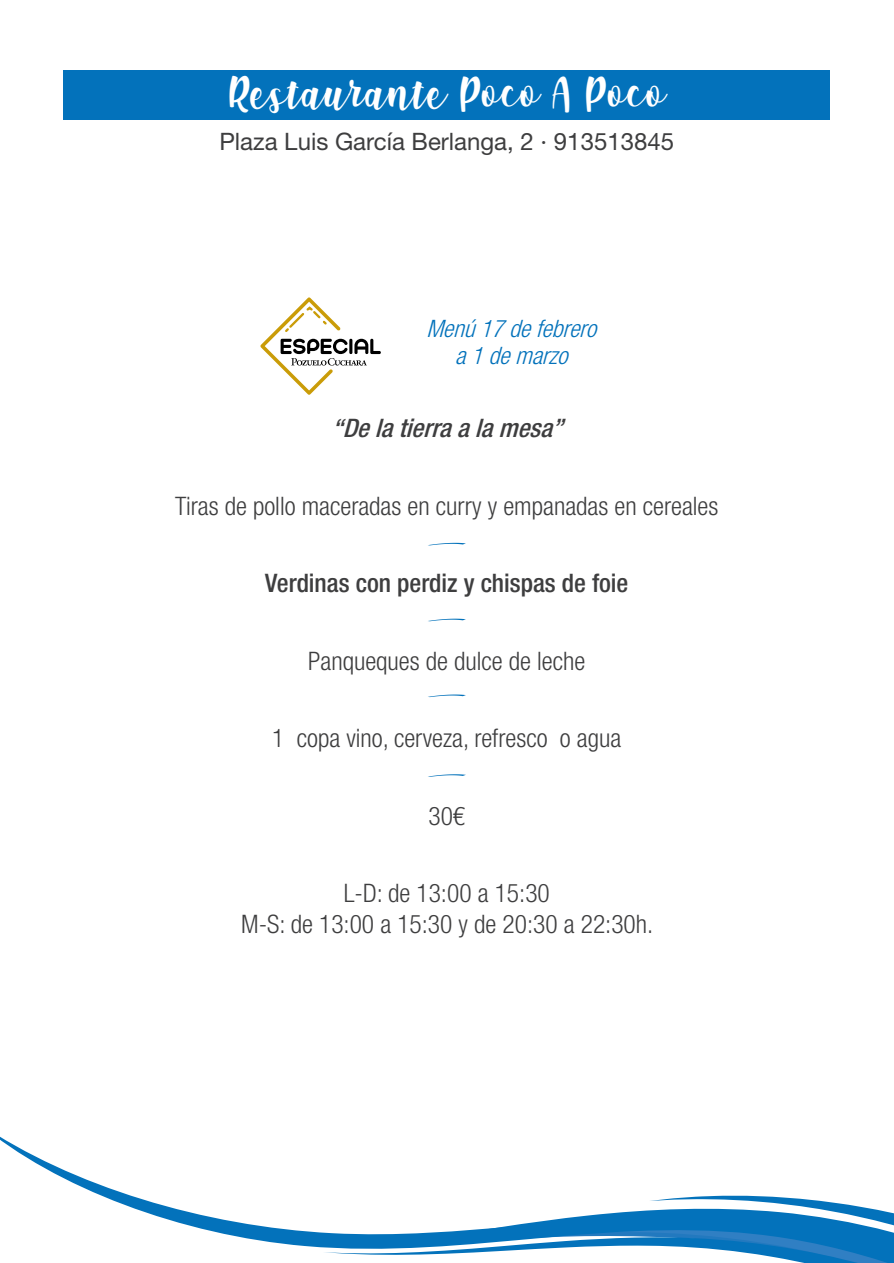
<style>
.page{position:relative;width:894px;height:1263px;background:#fff}
.page>*{position:absolute;margin:0;border:0;box-sizing:border-box;transform-origin:0 0}
.t1{font:42px "Shink";color:#fff}
.t2{font:300 condensed 25.5px/30.6px "Helvetica Neue LT Std";color:#3e3e3f;text-align:center}
.t3{font:500 condensed 25.5px "Helvetica Neue LT Std";color:#3e3e3f}
.t4{font:italic 500 condensed 25.5px "Helvetica Neue LT Std";color:#3e3e3f}
.t5{font:24px "Helvetica Neue LT Std";color:#3e3e3f}
.t6{font:italic 300 condensed 24px/27.3px "Helvetica Neue LT Std";color:#0372bb;text-align:center}
</style>
<div class="page">
<svg style="left:0;top:1136px;width:323px;height:112px"></svg>
<svg style="left:323px;top:1195px;width:570px;height:67px"></svg>
<div style="left:64px;top:70px;width:765px;height:50px;background:#0372bb"></div>
<svg style="left:260px;top:297px;width:120px;height:97px"></svg>
<svg style="left:429px;top:542px;width:36px;height:3px"></svg>
<svg style="left:428px;top:618px;width:37px;height:3px"></svg>
<svg style="left:428px;top:694px;width:37px;height:3px"></svg>
<svg style="left:432px;top:774px;width:33px;height:2px"></svg>
<h1 class="t1" style="left:227px;top:68px;width:440px">Restaurante Poco A Poco</h1>
<p class="t5" style="left:219px;top:133px;width:456px">Plaza Luis García Berlanga, 2 · 913513845</p>
<p class="t6" style="left:426px;top:317px;width:177px">Menú 17 defebrero a1 demarzo</p>
<p class="t4" style="left:331px;top:419px;width:238px">“De la tierra a la mesa”</p>
<p class="t2" style="left:175px;top:492px;width:544px">Tiras de pollo maceradas en curry y empanadas en cereales</p>
<p class="t3" style="left:265px;top:574px;width:364px">Verdinas con perdiz y chispas de foie</p>
<p class="t2" style="left:308px;top:647px;width:278px">Panqueques de dulce de leche</p>
<p class="t2" style="left:272px;top:724px;width:350px">1 copa vino, cerveza, refresco o agua</p>
<p class="t2" style="left:428px;top:802px;width:38px">30€</p>
<p class="t2" style="left:241px;top:879px;width:413px">L-D: de 13:00 a 15:30<br>M-S: de 13:00 a 15:30 y de 20:30 a 22:30h.</p>
</div>
